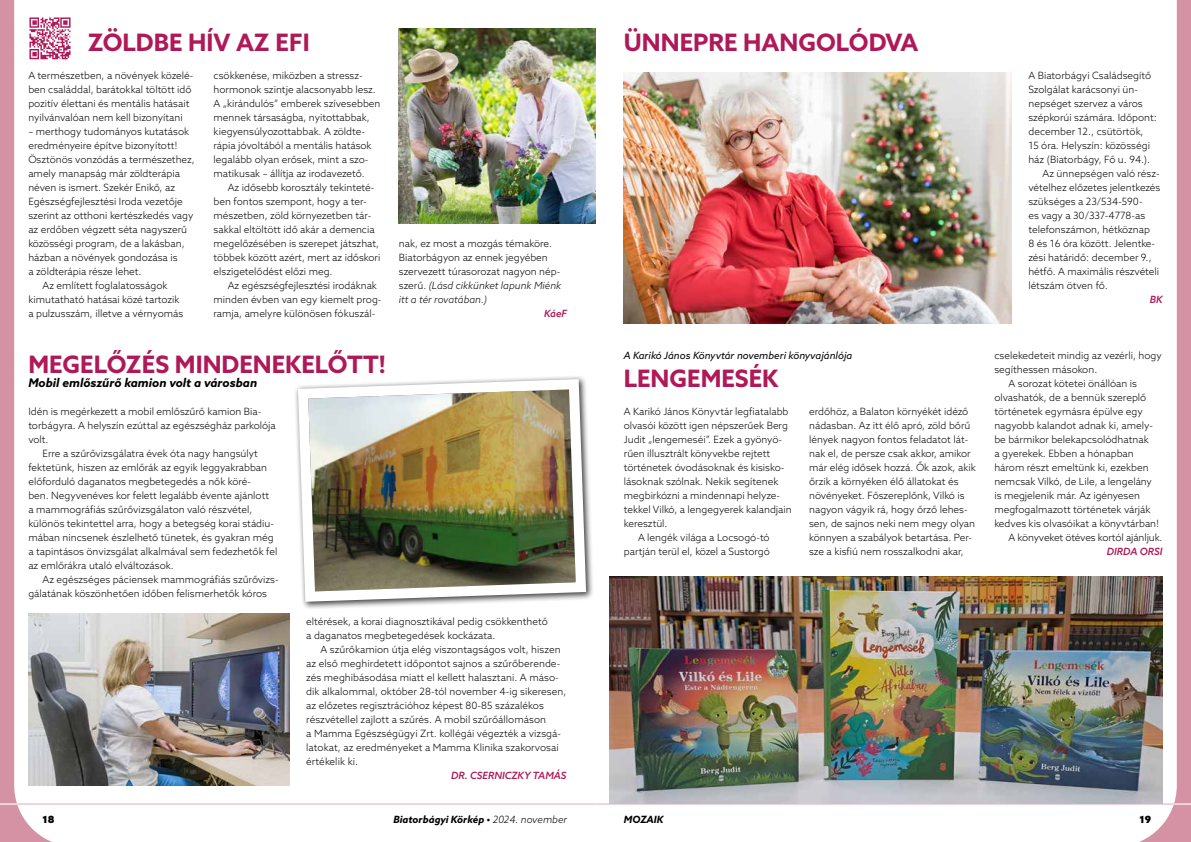
<style>
.page{position:relative;width:1191px;height:842px;background:#fff}
.page>*{position:absolute;margin:0;border:0;box-sizing:border-box;transform-origin:0 0}
.t1{font:700 24px "Azo Sans";color:#af1957}
.t2{font:italic 700 12px "Azo Sans";color:#000}
.t3{font:300 10px/14px "Azo Sans";color:#000}
.t4{font:italic 10px "Azo Sans";color:#000}
.t5{font:italic 700 10px "Azo Sans";color:#000}
.t6{font:italic 500 10px "Azo Sans";color:#af1957}
.t7{font:900 10px "Azo Sans";color:#000}
.s1{font-style:italic}
.s2{font-weight:300}
</style>
<div class="page">
<svg style="left:0;top:0;width:76px;height:842px"></svg>
<hr style="left:0;top:803px;width:595px;height:2px;background:#edd4db">
<svg style="left:1139px;top:0;width:52px;height:842px"></svg>
<hr style="left:595px;top:803px;width:596px;height:2px;background:#edd4db">
<img style="left:399px;top:28px;width:196px;height:196px">
<img style="left:295px;top:376px;width:296px;height:231px">
<img style="left:28px;top:614px;width:261px;height:171px">
<img style="left:609px;top:576px;width:553px;height:227px">
<img style="left:624px;top:72px;width:387px;height:251px">
<img style="left:28px;top:17px;width:43px;height:43px">
<h1 class="t1" style="left:88px;top:26px;width:223px">ZÖLDBE HÍV AZ EFI</h1>
<p class="t3" style="left:28px;top:68px;width:167px">A természetben, a növények közelé&shy;ben családdal, barátokkal töltött idő pozitív élettani és mentális hatásait nyilvánvalóan nem kell bizonyítani</p>
<p class="t3" style="left:28px;top:124px;width:162px">– merthogy tudományos kutatások</p>
<p class="t3" style="left:28px;top:138px;width:151px">eredményeire építve bizonyított!</p>
<p class="t3" style="left:28px;top:152px;width:168px">Ösztönös vonzódás a természethez,</p>
<p class="t3" style="left:28px;top:166px;width:153px">amely manapság már zöldterápia</p>
<p class="t3" style="left:28px;top:180px;width:148px">néven is ismert. Szekér Enikő, az</p>
<p class="t3" style="left:28px;top:194px;width:156px">Egészségfejlesztési Iroda vezetője</p>
<p class="t3" style="left:28px;top:208px;width:166px">szerint az otthoni kertészkedés vagy</p>
<p class="t3" style="left:28px;top:222px;width:160px">az erdőben végzett séta nagyszerű</p>
<p class="t3" style="left:28px;top:236px;width:158px">közösségi program, de a lakásban,</p>
<p class="t3" style="left:28px;top:250px;width:151px">házban a növények gondozása is</p>
<p class="t3" style="left:28px;top:264px;width:115px">a zöldterápia része lehet.</p>
<p class="t3" style="left:43px;top:278px;width:126px">Az említett foglalatosságok</p>
<p class="t3" style="left:28px;top:292px;width:153px">kimutatható hatásai közé tartozik</p>
<p class="t3" style="left:28px;top:306px;width:156px">a pulzusszám, illetve a vérnyomás</p>
<p class="t3" style="left:214px;top:68px;width:168px">csökkenése, miközben a stressz&shy;hormonok szintje alacsonyabb lesz.<br>A „kirándulós” emberek szívesebben mennek társaságba, nyitottabbak, kiegyensúlyozottabbak. A zöldte&shy;rápia jóvoltából a mentális hatások legalább olyan erősek, mint a szo&shy;matikusak – állítja az irodavezető.</p>
<p class="t3" style="left:214px;top:180px;width:168px;text-indent:14px">Az idősebb korosztály tekinteté&shy;ben fontos szempont, hogy a ter&shy;mészetben, zöld környezetben tár&shy;sakkal eltöltött idő akár a demencia megelőzésében is szerepet játszhat, többek között azért, mert az időskori elszigetelődést előzi meg.</p>
<p class="t3" style="left:214px;top:278px;width:169px;text-indent:14px">Az egészségfejlesztési irodáknak minden évben van egy kiemelt prog&shy;ramja, amelyre különösen fókuszál-</p>
<p class="t3" style="left:399px;top:236px;width:164px">nak, ez most a mozgás témaköre.<br>Biatorbágyon az ennek jegyében szervezett túrasorozat nagyon nép&shy;szerű. <span class="s1">(Lásd cikkünket lapunk Miénk itt a tér rovatában.)</span></p>
<p class="t6" style="left:544px;top:307px;width:25px">KáeF</p>
<h1 class="t1" style="left:28px;top:348px;width:359px">MEGELŐZÉS MINDENEKELŐTT!</h1>
<p class="t2" style="left:28px;top:375px;width:230px">Mobil emlőszűrő kamion volt a városban</p>
<p class="t3" style="left:28px;top:404px;width:233px">Idén is megérkezett a mobil emlőszűrő kamion Bia-</p>
<p class="t3" style="left:28px;top:418px;width:249px">torbágyra. A helyszín ezúttal az egészségház parkolója</p>
<p class="t3" style="left:28px;top:432px;width:22px">volt.</p>
<p class="t3" style="left:43px;top:446px;width:217px">Erre a szűrővizsgálatra évek óta nagy hangsúlyt</p>
<p class="t3" style="left:28px;top:460px;width:240px">fektetünk, hiszen az emlőrák az egyik leggyakrabban</p>
<p class="t3" style="left:28px;top:474px;width:224px">előforduló daganatos megbetegedés a nők köré-</p>
<p class="t3" style="left:28px;top:488px;width:242px">ben. Negyvenéves kor felett legalább évente ajánlott</p>
<p class="t3" style="left:28px;top:502px;width:225px">a mammográfiás szűrővizsgálaton való részvétel,</p>
<p class="t3" style="left:28px;top:516px;width:247px">különös tekintettel arra, hogy a betegség korai stádiu-</p>
<p class="t3" style="left:28px;top:530px;width:247px">mában nincsenek észlelhető tünetek, és gyakran még</p>
<p class="t3" style="left:28px;top:544px;width:250px">a tapintásos önvizsgálat alkalmával sem fedezhetők fel</p>
<p class="t3" style="left:28px;top:558px;width:147px">az emlőrákra utaló elváltozások.</p>
<p class="t3" style="left:43px;top:572px;width:238px">Az egészséges páciensek mammográfiás szűrővizs-</p>
<p class="t3" style="left:28px;top:586px;width:240px">gálatának köszönhetően időben felismerhetők kóros</p>
<p class="t3" style="left:306px;top:614px;width:243px">eltérések, a korai diagnosztikával pedig csökkenthető a daganatos megbetegedések kockázata.</p>
<p class="t3" style="left:306px;top:642px;width:262px;text-indent:14px">A szűrőkamion útja elég viszontagságos volt, hiszen az első meghirdetett időpontot sajnos a szűrőberende&shy;zés meghibásodása miatt el kellett halasztani. A máso&shy;dik alkalommal, október 28-tól november 4-ig sikeresen, az előzetes regisztrációhoz képest 80-85 százalékos részvétellel zajlott a szűrés. A mobil szűrőállomáson<br>a Mamma Egészségügyi Zrt. kollégái végezték a vizsgá&shy;latokat, az eredményeket a Mamma Klinika szakorvosai értékelik ki.</p>
<p class="t6" style="left:451px;top:769px;width:117px">DR. CSERNICZKY TAMÁS</p>
<h1 class="t1" style="left:624px;top:26px;width:296px">ÜNNEPRE HANGOLÓDVA</h1>
<p class="t3" style="left:1028px;top:68px;width:124px">A Biatorbágyi Családsegítő</p>
<p class="t3" style="left:1028px;top:82px;width:111px">Szolgálat karácsonyi ün-</p>
<p class="t3" style="left:1028px;top:96px;width:116px">nepséget szervez a város</p>
<p class="t3" style="left:1028px;top:110px;width:130px">szépkorúi számára. Időpont:</p>
<p class="t3" style="left:1028px;top:124px;width:117px">december 12., csütörtök,</p>
<p class="t3" style="left:1028px;top:138px;width:123px">15 óra. Helyszín: közösségi</p>
<p class="t3" style="left:1028px;top:152px;width:123px">ház (Biatorbágy, Fő u. 94.).</p>
<p class="t3" style="left:1042px;top:166px;width:119px">Az ünnepségen való rész-</p>
<p class="t3" style="left:1028px;top:180px;width:134px">vételhez előzetes jelentkezés</p>
<p class="t3" style="left:1028px;top:194px;width:116px">szükséges a 23/534-590-</p>
<p class="t3" style="left:1028px;top:208px;width:118px">es vagy a 30/337-4778-as</p>
<p class="t3" style="left:1028px;top:222px;width:123px">telefonszámon, hétköznap</p>
<p class="t3" style="left:1028px;top:236px;width:128px">8 és 16 óra között. Jelentke-</p>
<p class="t3" style="left:1028px;top:250px;width:125px">zési határidő: december 9.,</p>
<p class="t3" style="left:1028px;top:264px;width:132px">hétfő. A maximális részvételi</p>
<p class="t3" style="left:1028px;top:278px;width:81px">létszám ötven fő.</p>
<p class="t6" style="left:1149px;top:293px;width:14px">BK</p>
<p class="t4" style="left:624px;top:349px;width:230px">A Karikó János Könyvtár novemberi könyvajánlója</p>
<h1 class="t1" style="left:624px;top:362px;width:156px">LENGEMESÉK</h1>
<p class="t3" style="left:624px;top:404px;width:166px">A Karikó János Könyvtár legfiatalabb</p>
<p class="t3" style="left:624px;top:418px;width:166px">olvasói között igen népszerűek Berg</p>
<p class="t3" style="left:624px;top:432px;width:160px">Judit „lengemeséi”. Ezek a gyönyö-</p>
<p class="t3" style="left:624px;top:446px;width:148px">rűen illusztrált könyvekbe rejtett</p>
<p class="t3" style="left:624px;top:460px;width:162px">történetek óvodásoknak és kisisko-</p>
<p class="t3" style="left:624px;top:474px;width:156px">lásoknak szólnak. Nekik segítenek</p>
<p class="t3" style="left:624px;top:488px;width:158px">megbirkózni a mindennapi helyze-</p>
<p class="t3" style="left:624px;top:502px;width:169px">tekkel Vilkó, a lengegyerek kalandjain</p>
<p class="t3" style="left:624px;top:516px;width:45px">keresztül.</p>
<p class="t3" style="left:638px;top:530px;width:133px">A lengék világa a Locsogó-tó</p>
<p class="t3" style="left:624px;top:544px;width:147px">partján terül el, közel a Sustorgó</p>
<p class="t3" style="left:809px;top:404px;width:168px">erdőhöz, a Balaton környékét idéző nádasban. Az itt élő apró, zöld bőrű lények nagyon fontos feladatot lát&shy;nak el, de persze csak akkor, amikor már elég idősek hozzá. Ők azok, akik őrzik a környéken élő állatokat és növényeket. Főszereplőnk, Vilkó is nagyon vágyik rá, hogy őrző lehes&shy;sen, de sajnos neki nem megy olyan könnyen a szabályok betartása. Per&shy;sze a kisfiú nem rosszalkodni akar,</p>
<p class="t3" style="left:994px;top:348px;width:169px">cselekedeteit mindig az vezérli, hogy</p>
<p class="t3" style="left:994px;top:362px;width:104px">segíthessen másokon.</p>
<p class="t3" style="left:1008px;top:376px;width:130px">A sorozat kötetei önállóan is</p>
<p class="t3" style="left:994px;top:390px;width:153px">olvashatók, de a bennük szereplő</p>
<p class="t3" style="left:994px;top:404px;width:150px">történetek egymásra épülve egy</p>
<p class="t3" style="left:994px;top:418px;width:160px">nagyobb kalandot adnak ki, amely-</p>
<p class="t3" style="left:994px;top:432px;width:156px">be bármikor belekapcsolódhatnak</p>
<p class="t3" style="left:994px;top:446px;width:141px">a gyerekek. Ebben a hónapban</p>
<p class="t3" style="left:994px;top:460px;width:156px">három részt emeltünk ki, ezekben</p>
<p class="t3" style="left:994px;top:474px;width:159px">nemcsak Vilkó, de Lile, a lengelány</p>
<p class="t3" style="left:994px;top:488px;width:147px">is megjelenik már. Az igényesen</p>
<p class="t3" style="left:994px;top:502px;width:158px">megfogalmazott történetek várják</p>
<p class="t3" style="left:994px;top:516px;width:166px">kedves kis olvasóikat a könyvtárban!</p>
<p class="t3" style="left:1008px;top:530px;width:156px">A könyveket ötéves kortól ajánljuk.</p>
<p class="t6" style="left:1107px;top:545px;width:57px">DIRDA ORSI</p>
<p class="t7" style="left:43px;top:813px;width:14px">18</p>
<p class="t5" style="left:393px;top:813px;width:175px">Biatorbágyi Körkép • <span class="s2">2024. november</span></p>
<p class="t5" style="left:624px;top:813px;width:41px">MOZAIK</p>
<p class="t7" style="left:1139px;top:813px;width:13px">19</p>
</div>
